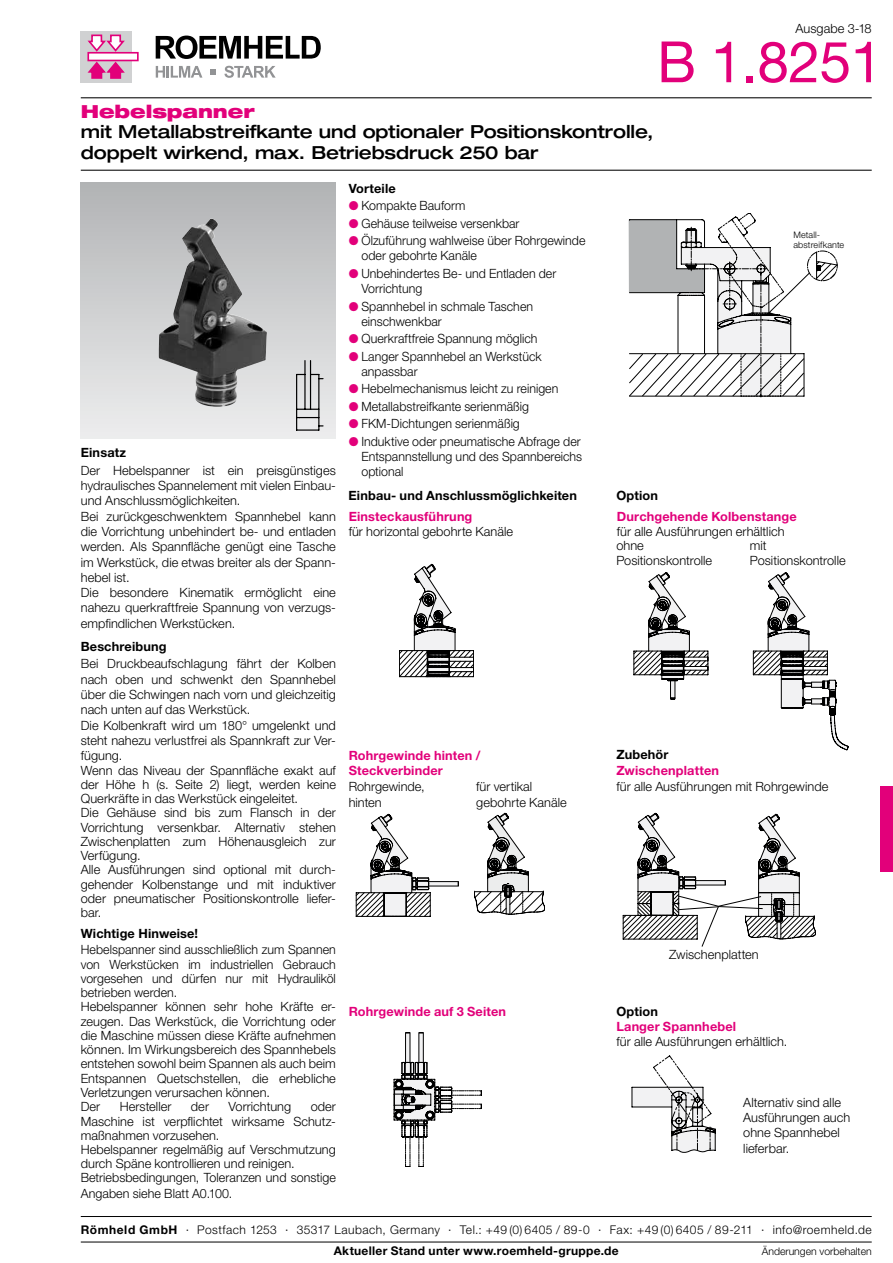
<style>
.page{position:relative;width:893px;height:1263px;background:#fff}
.page>*{position:absolute;margin:0;border:0;box-sizing:border-box;transform-origin:0 0}
.t1{font:57px "Helvetica Neue";color:#e2007a}
.t2{font:500 expanded 18px/20.2px "Helvetica Neue";letter-spacing:-.005em;color:#000}
.t3{font:900 expanded 18px "Helvetica Neue";letter-spacing:-.005em;color:#e2007a}
.t4{font:300 12.75px/15.3px "Helvetica Neue";letter-spacing:.005em;color:#000}
.t5{font:700 12.75px/15.3px "Helvetica Neue";letter-spacing:.01em;color:#e2007a}
.t6{font:700 12.75px "Helvetica Neue";letter-spacing:.01em;color:#000}
.t7{font:300 12px "Helvetica Neue";letter-spacing:.035em;color:#000}
.t8{font:700 12px "Helvetica Neue";letter-spacing:.025em;color:#000}
.t9{font:300 10.5px "Helvetica Neue";letter-spacing:-.005em;color:#000}
.t10{font:300 9px/10.5px "Helvetica Neue";letter-spacing:.01em;color:#000}
.s1{color:#e2007a}
.s2{font-weight:700}
</style>
<div class="page">
<div style="left:81px;top:31px;width:51px;height:51px;background:#d0d1d2"></div>
<svg style="left:87px;top:52px;width:52px;height:9px"></svg>
<svg style="left:87px;top:34px;width:40px;height:19px"></svg>
<svg style="left:87px;top:60px;width:40px;height:19px"></svg>
<svg style="left:156px;top:36px;width:165px;height:23px"></svg>
<svg style="left:156px;top:66px;width:46px;height:12px"></svg>
<svg style="left:224px;top:66px;width:52px;height:12px"></svg>
<svg style="left:210px;top:69px;width:6px;height:6px"></svg>
<hr style="left:81px;top:170px;width:791px;height:1px;background:#000">
<hr style="left:81px;top:97px;width:791px;height:1px;background:#000">
<div style="left:81px;top:183px;width:255px;height:255px;background:linear-gradient(to bottom,#b3b4b6,#ebecec)"></div>
<img style="left:158px;top:219px;width:109px;height:188px">
<svg style="left:297px;top:409px;width:21px;height:1px"></svg>
<hr style="left:296px;top:374px;width:1px;height:56px;background:#000">
<hr style="left:297px;top:429px;width:22px;height:2px;background:#000">
<hr style="left:318px;top:374px;width:1px;height:56px;background:#000">
<hr style="left:304px;top:361px;width:2px;height:48px;background:#000">
<hr style="left:310px;top:361px;width:1px;height:48px;background:#000">
<svg style="left:297px;top:417px;width:21px;height:1px"></svg>
<svg style="left:311px;top:374px;width:12px;height:5px"></svg>
<svg style="left:629px;top:213px;width:209px;height:184px"></svg>
<svg style="left:753px;top:572px;width:95px;height:178px"></svg>
<svg style="left:399px;top:564px;width:75px;height:113px"></svg>
<svg style="left:633px;top:572px;width:75px;height:128px"></svg>
<svg style="left:474px;top:812px;width:71px;height:103px"></svg>
<svg style="left:356px;top:814px;width:103px;height:103px"></svg>
<svg style="left:394px;top:1032px;width:88px;height:135px"></svg>
<svg style="left:632px;top:1056px;width:84px;height:97px"></svg>
<svg style="left:623px;top:813px;width:193px;height:134px"></svg>
<div style="left:880px;top:787px;width:13px;height:85px;background:#e2007a"></div>
<hr style="left:81px;top:1242px;width:791px;height:1px;background:#000">
<hr style="left:81px;top:1216px;width:791px;height:1px;background:#000">
<p class="t4" style="left:796px;top:20px;width:78px">Ausgabe 3-18</p>
<h2 class="t3" style="left:81px;top:100px;width:175px">Hebelspanner</h2>
<h2 class="t2" style="left:81px;top:121px;width:574px">mit Metallabstreifkante und optionaler Positionskontrolle, doppelt wirkend, max. Betriebsdruck 250 bar</h2>
<h1 class="t1" style="left:657px;top:28px;width:227px">B 1.8251</h1>
<p class="t6" style="left:81px;top:445px;width:47px">Einsatz</p>
<p class="t4" style="left:81px;top:462px;width:257px">Der Hebelspanner ist ein preisgünstiges hydraulisches Spannelement mit vielen Einbau&shy;und Anschlussmöglichkeiten.<br>Bei zurückgeschwenktem Spannhebel kann die Vorrichtung unbehindert be- und entladen werden. Als Spannfläche genügt eine Tasche im Werkstück, die etwas breiter als der Spann&shy;hebel ist.<br>Die besondere Kinematik ermöglicht eine nahezu querkraftfreie Spannung von verzugs&shy;empfindlichen Werkstücken.</p>
<p class="t6" style="left:81px;top:639px;width:87px">Beschreibung</p>
<p class="t4" style="left:81px;top:656px;width:257px;line-height:14.5px">Bei Druckbeaufschlagung fährt der Kolben nach oben und schwenkt den Spannhebel über die Schwingen nach vorn und gleichzeitig nach unten auf das Werkstück.<br>Die Kolbenkraft wird um 180° umgelenkt und steht nahezu verlustfrei als Spannkraft zur Ver&shy;fügung.<br>Wenn das Niveau der Spannfläche exakt auf der Höhe h (s. Seite 2) liegt, werden keine Querkräfte in das Werkstück eingeleitet.<br>Die Gehäuse sind bis zum Flansch in der Vorrichtung versenkbar. Alternativ stehen Zwischenplatten zum Höhenausgleich zur Verfügung.<br>Alle Ausführungen sind optional mit durch&shy;gehender Kolbenstange und mit induktiver oder pneumatischer Positionskontrolle liefer&shy;bar.</p>
<p class="t6" style="left:81px;top:926px;width:119px">Wichtige Hinweise!</p>
<p class="t4" style="left:81px;top:942px;width:257px;line-height:14.2px">Hebelspanner sind ausschließlich zum Spannen von Werkstücken im industriellen Gebrauch vorgesehen und dürfen nur mit Hydrauliköl betrieben werden.<br>Hebelspanner können sehr hohe Kräfte er&shy;zeugen. Das Werkstück, die Vorrichtung oder die Maschine müssen diese Kräfte aufnehmen können. Im Wirkungsbereich des Spannhebels entstehen sowohl beim Spannen als auch beim Entspannen Quetschstellen, die erhebliche Verletzungen verursachen können.<br>Der</p>
<p class="t4" style="left:81px;top:1099px;width:257px;line-height:14.4px;text-indent:230px">oder Maschine ist verpflichtet wirksame Schutz&shy;maßnahmen vorzusehen.<br>Hebelspanner regelmäßig auf Verschmutzung durch Späne kontrollieren und reinigen.<br>Betriebsbedingungen, Toleranzen und sonstige Angaben siehe Blatt A0.100.</p>
<p class="t4" style="left:120px;top:1099px;width:53px">Hersteller</p>
<p class="t4" style="left:191px;top:1099px;width:20px">der</p>
<p class="t4" style="left:228px;top:1099px;width:64px">Vorrichtung</p>
<p class="t6" style="left:349px;top:180px;width:49px">Vorteile</p>
<p class="t4" style="left:349px;top:198px;width:118px"><span class="s1">●</span> Kompakte Bauform</p>
<p class="t4" style="left:349px;top:215px;width:172px"><span class="s1">●</span> Gehäuse teilweise versenkbar</p>
<p class="t4" style="left:361px;top:233px;width:226px;text-indent:-13px"><span class="s1">●</span> Ölzuführung wahlweise über Rohrgewinde oder gebohrte Kanäle</p>
<p class="t4" style="left:361px;top:265px;width:196px;text-indent:-13px"><span class="s1">●</span> Unbehindertes Be- und Entladen der<br>Vorrichtung</p>
<p class="t4" style="left:361px;top:298px;width:173px;text-indent:-13px"><span class="s1">●</span> Spannhebel in schmale Taschen einschwenkbar</p>
<p class="t4" style="left:349px;top:331px;width:190px"><span class="s1">●</span> Querkraftfreie Spannung möglich</p>
<p class="t4" style="left:361px;top:348px;width:182px;text-indent:-13px"><span class="s1">●</span> Langer Spannhebel an Werkstück anpassbar</p>
<p class="t4" style="left:349px;top:381px;width:211px"><span class="s1">●</span> Hebelmechanismus leicht zu reinigen</p>
<p class="t4" style="left:349px;top:398px;width:182px"><span class="s1">●</span> Metallabstreifkante serienmäßig</p>
<p class="t4" style="left:349px;top:416px;width:173px"><span class="s1">●</span> FKM-Dichtungen serienmäßig</p>
<p class="t4" style="left:361px;top:433px;width:222px;text-align:justify;text-indent:-13px"><span class="s1">●</span> Induktive oder pneumatische Abfrage der Entspannstellung und des Spannbereichs optional</p>
<p class="t6" style="left:348px;top:487px;width:230px">Einbau- und Anschlussmöglichkeiten</p>
<p class="t5" style="left:349px;top:509px;width:125px">Einsteckausführung</p>
<p class="t4" style="left:349px;top:524px;width:166px">für horizontal gebohrte Kanäle</p>
<p class="t5" style="left:349px;top:747px;width:133px">Rohrgewinde hinten /<br>Steckverbinder</p>
<p class="t4" style="left:349px;top:779px;width:78px">Rohrgewinde, hinten</p>
<p class="t4" style="left:476px;top:779px;width:92px">für vertikal gebohrte Kanäle</p>
<p class="t5" style="left:349px;top:1003px;width:159px">Rohrgewinde auf 3 Seiten</p>
<p class="t6" style="left:616px;top:487px;width:43px">Option</p>
<p class="t10" style="left:793px;top:229px;width:52px">Metall&shy;abstreifkante</p>
<p class="t5" style="left:617px;top:508px;width:181px">Durchgehende Kolbenstange</p>
<p class="t4" style="left:616px;top:525px;width:170px;line-height:13.8px">für alle Ausführungen erhältlich ohne</p>
<p class="t4" style="left:616px;top:553px;width:97px">Positionskontrolle</p>
<p class="t4" style="left:750px;top:538px;width:97px">mit<br>Positionskontrolle</p>
<p class="t6" style="left:616px;top:747px;width:53px">Zubehör</p>
<p class="t5" style="left:616px;top:762px;width:104px">Zwischenplatten</p>
<p class="t4" style="left:616px;top:779px;width:213px">für alle Ausführungen mit Rohrgewinde</p>
<p class="t4" style="left:669px;top:947px;width:91px">Zwischenplatten</p>
<p class="t6" style="left:616px;top:1003px;width:43px">Option</p>
<p class="t5" style="left:616px;top:1018px;width:121px">Langer Spannhebel</p>
<p class="t4" style="left:616px;top:1034px;width:172px">für alle Ausführungen erhältlich.</p>
<p class="t4" style="left:743px;top:1094px;width:109px">Alternativ sind alle<br>Ausführungen auch ohne Spannhebel lieferbar.</p>
<p class="t7" style="left:81px;top:1222px;width:792px"><span class="s2">Römheld GmbH</span> · Postfach 1253 · 35317 Laubach, Germany · Tel.: +49 (0) 6405 / 89-0 · Fax: +49 (0) 6405 / 89-211 · info@roemheld.de</p>
<p class="t8" style="left:334px;top:1244px;width:286px">Aktueller Stand unter www.roemheld-gruppe.de</p>
<p class="t9" style="left:762px;top:1244px;width:111px">Änderungen vorbehalten</p>
</div>
